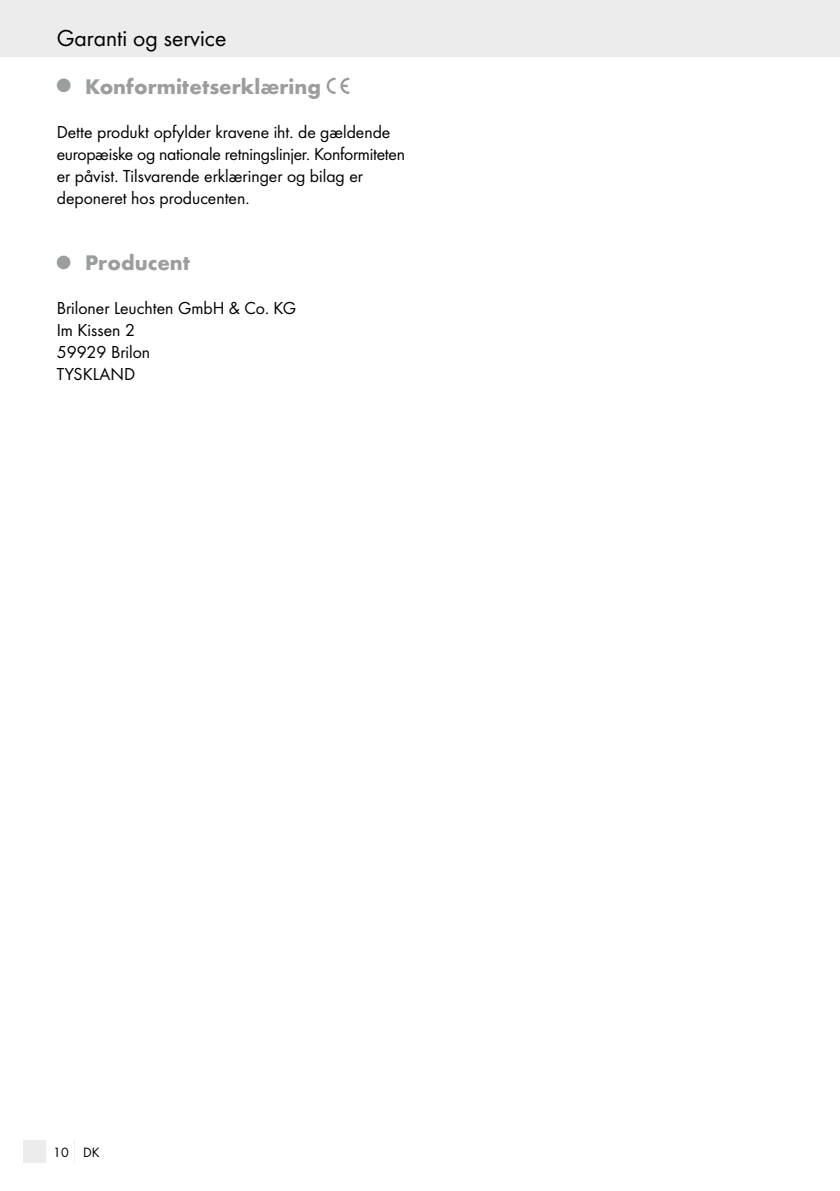
<style>
.page{position:relative;width:840px;height:1191px;background:#fff}
.page>*{position:absolute;margin:0;border:0;box-sizing:border-box;transform-origin:0 0}
.t1{font:24px "Futura Boo";color:#000}
.t2{font:700 22px "Futura";color:#9c9d9d}
.t3{font:18px/22px "Futura Boo";color:#000}
.t4{font:14px "Futura Boo";color:#000}
</style>
<div class="page">
<div style="left:23px;top:1140px;width:22px;height:22px;background:#ececec"></div>
<svg style="left:74px;top:1140px;width:1px;height:22px"></svg>
<div style="left:0;top:0;width:839px;height:57px;background:#ececec"></div>
<svg style="left:326px;top:78px;width:23px;height:16px"></svg>
<div style="left:57px;top:255px;width:13px;height:14px;background:#9c9d9d;border-radius:50%"></div>
<h1 class="t1" style="left:57px;top:24px;width:171px">Garanti og service</h1>
<p class="t2" style="left:57px;top:73px;width:266px"><sup>Q</sup> Konformitetserklæring</p>
<p class="t3" style="left:57px;top:121px;width:349px">Dette produkt opfylder kravene iht. de gældende europæiske og nationale retningslinjer. Konformiteten er påvist. Tilsvarende erklæringer og bilag er deponeret hos producenten.</p>
<p class="t2" style="left:85px;top:249px;width:106px">Producent</p>
<p class="t3" style="left:57px;top:297px;width:241px">Briloner Leuchten GmbH &amp; Co. KG<br>Im Kissen 2<br>59929 Brilon<br>TYSKLAND</p>
<p class="t4" style="left:53px;top:1143px;width:48px">10 DK</p>
</div>
